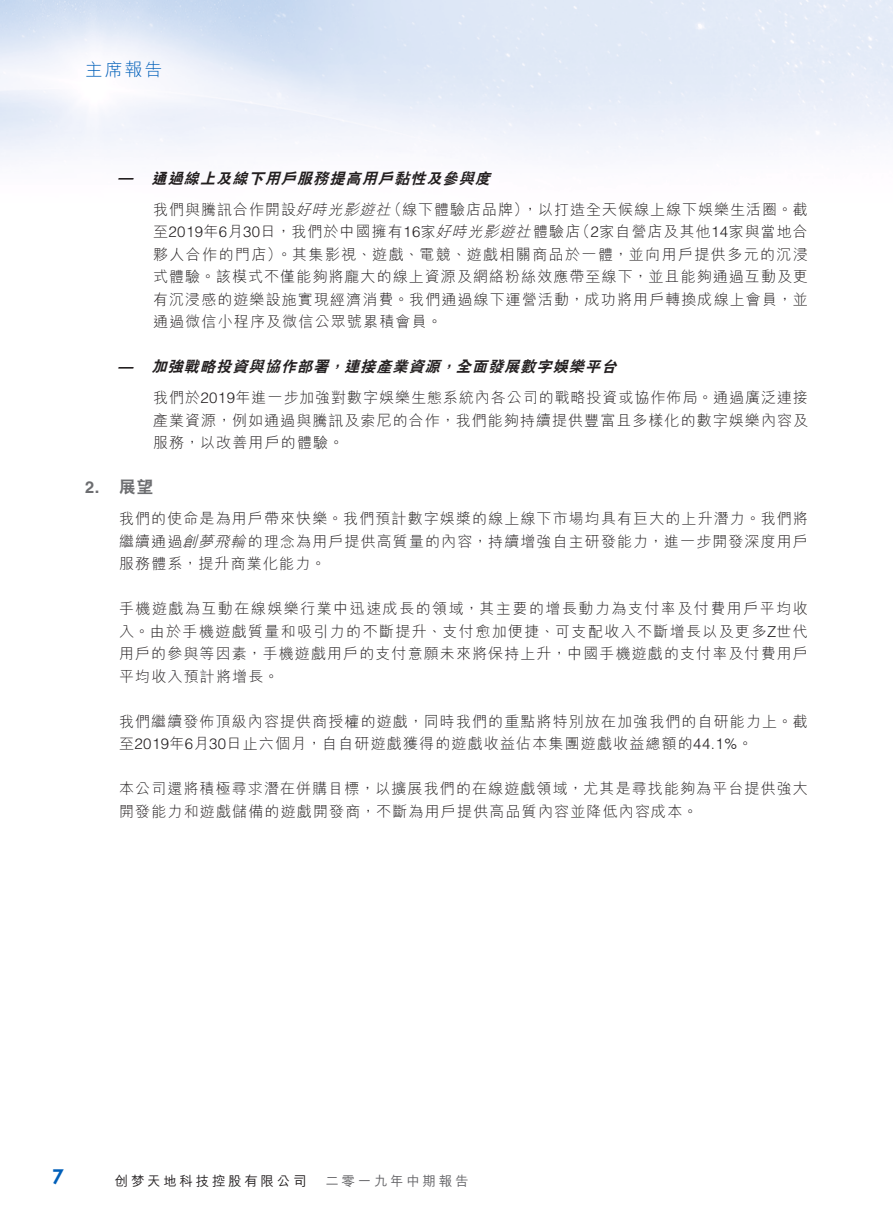
<style>
.page{position:relative;width:893px;height:1212px;background:#fff}
.page>*{position:absolute;margin:0;border:0;box-sizing:border-box;transform-origin:0 0}
.t1{font:800 19.5px "Futura Std";color:#005fb9}
.t2{font:300 18px "M Hei HK";color:#005fb9}
._02_H2{font:800 16.5px "C Hei 2 HK";color:#6c6d70}
._02_H2-2{font:700 16.5px "Helvetica LT Std";color:#6c6d70}
._00_txt{font:300 15px/22.5px "M Hei HK";letter-spacing:.075em;color:#231f20}
._03_H3{font:italic 800 15px "C Hei 2 HK";color:#231f20}
._03_H3-2{font:italic 700 15px "Helvetica LT Std";color:#231f20}
.t3{font:500 13.5px "M Hei HK";letter-spacing:.2em;color:#231f20}
.t4{font:500 13.5px "M Hei HK";letter-spacing:.2em;color:#636366}
.s1{font-style:italic}
.s2{font-family:"Helvetica LT Std"}
.s3{font-family:"M Hei HKS"}
</style>
<div class="page">
<p class="t2" style="left:85px;top:60px;width:79px">主席報告</p>
<p class="_02_H2-2" style="left:85px;top:477px;width:16px">2.</p>
<p class="_03_H3-2" style="left:118px;top:169px;width:21px">—</p>
<p class="_03_H3-2" style="left:118px;top:357px;width:21px">—</p>
<p class="_03_H3" style="left:152px;top:170px;width:344px">通過線上及線下用戶服務提高用戶黏性及參與度</p>
<p class="_00_txt" style="left:387px;top:198px;width:143px">（線下體驗店品牌）</p>
<p class="_00_txt" style="left:153px;top:198px;width:243px">我們與騰訊合作開設<span class="s1">好時光影遊社</span></p>
<p class="_00_txt" style="left:523px;top:198px;width:287px">，以打造全天候線上線下娛樂生活圈。截</p>
<p class="_00_txt" style="left:153px;top:220px;width:657px">至<span class="s2">2019</span>年 月<span class="s2">6 30</span>日，我們於中國擁有<span class="s2">16</span>家<span class="s1">好時光影遊社</span>體驗店<br>夥人合作的門店）。其集影視、遊戲、電競、遊戲相關商品於一體，並向用戶提供多元的沉浸式體驗。該模式不僅能夠將龐大的線上資源及網絡粉絲效應帶至線下，並且能夠通過互動及更有沉浸感的遊樂設施實現經濟消費。我們通過線下運營活動，成功將用戶轉換成線上會員，並通過微信小程序及微信公眾號累積會員。</p>
<p class="_03_H3" style="left:456px;top:359px;width:166px">全面發展數字娛樂平台</p>
<p class="_00_txt" style="left:575px;top:220px;width:234px">（<span class="s2">2</span>家自營店及其他<span class="s2">14</span>家與當地合</p>
<p class="_03_H3" style="left:152px;top:359px;width:182px">加強戰略投資與協作部署</p>
<p class="_03_H3" style="left:344px;top:359px;width:101px">連接產業資源</p>
<p class="_03_H3" style="left:329px;top:359px;width:20px">，</p>
<p class="_03_H3" style="left:440px;top:359px;width:20px">，</p>
<p class="_00_txt" style="left:153px;top:386px;width:657px;text-align:justify">我們於<span class="s2">2019</span>年進一步加強對數字娛樂生態系統內各公司的戰略投資或協作佈局。通過廣泛連接產業資源，例如通過與騰訊及索尼的合作，我們能夠持續提供豐富且多樣化的數字娛樂內容及服務，以改善用戶的體驗。</p>
<p class="_02_H2" style="left:119px;top:479px;width:36px">展望</p>
<p class="_00_txt" style="left:119px;top:507px;width:690px;text-align:justify">我們的使命是為用戶帶來快樂。我們預計數字娛槳的線上線下市場均具有巨大的上升潛力。我們將繼續通過<span class="s1">創夢飛輪</span>的理念為用戶提供高質量的內容，持續增強自主研發能力，進一步開發深度用戶服務體系，提升商業化能力。</p>
<p class="_00_txt" style="left:119px;top:597px;width:690px;text-align:justify">手機遊戲為互動在線娛樂行業中迅速成長的領域，其主要的增長動力為支付率及付費用戶平均收入。由於手機遊戲質量和吸引力的不斷提升、支付愈加便捷、可支配收入不斷增長以及更多<span class="s2">Z</span>世代用戶的參與等因素，手機遊戲用戶的支付意願未來將保持上升，中國手機遊戲的支付率及付費用戶平均收入預計將增長。</p>
<p class="_00_txt" style="left:119px;top:710px;width:690px">我們繼續發佈頂級內容提供商授權的遊戲，同時我們的重點將特別放在加強我們的自研能力上。截至<span class="s2">2019</span>年 月<span class="s2">6 30</span>日止六個月，自自研遊戲獲得的遊戲收益佔本集團遊戲收益總額的<span class="s2">44.1%</span>。</p>
<p class="_00_txt" style="left:119px;top:777px;width:690px">本公司還將積極尋求潛在併購目標，以擴展我們的在線遊戲領域，尤其是尋找能夠為平台提供強大開發能力和遊戲儲備的遊戲開發商，不斷為用戶提供高品質內容並降低內容成本。</p>
<h1 class="t1" style="left:53px;top:1164px;width:13px">7</h1>
<p class="t3" style="left:115px;top:1171px;width:193px"><span class="s3">創夢</span>天地科技控股有限公司</p>
<p class="t4" style="left:325px;top:1171px;width:145px">二零一九年中期報告</p>
</div>
